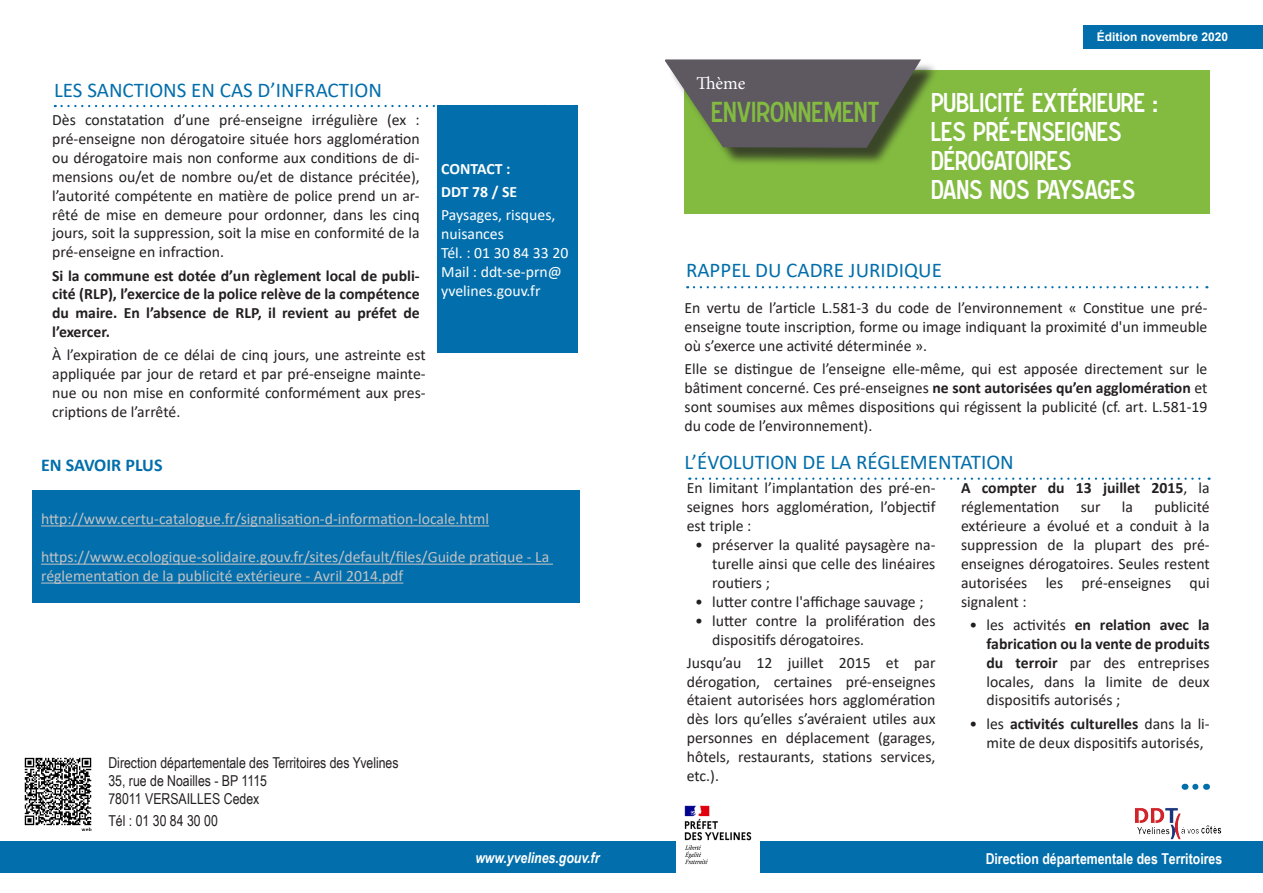
<style>
.page{position:relative;width:1263px;height:893px;background:#fff}
.page>*{position:absolute;margin:0;border:0;box-sizing:border-box;transform-origin:0 0}
.t1{font:25.5px "Caracteres L2";color:#82bb40}
.t2{font:24px/28.8px "Caracteres L2";color:#fff}
.t3{font:21px "Calibri";color:#026eab}
.t4{font:700 18px "Calibri";color:#026eab}
.t5{font:18px "Minion Pro";color:#fff}
.t6{font:15.75px/18.9px "Calibri";color:#231f20;text-align:justify}
.t7{font:15.75px/18.9px "Calibri";color:#c1c2c4}
.t8{font:700 15.75px/18.9px "Calibri";color:#231f20}
.t9{font:15.75px/18.9px "Calibri";color:#fff}
.t10{font:700 15.75px "Calibri";color:#fff}
.t11{font:15px "Arial Narrow";color:#231f20}
.t12{font:700 15px "Arial Narrow";color:#fff}
.t13{font:italic 700 15px "Arial Narrow";color:#fff}
.t14{font:700 12px "Arial";color:#fff}
.s1{font-weight:700}
.s2{font-weight:400}
</style>
<div class="page">
<div style="left:633px;top:841px;width:630px;height:32px;background:#026eab"></div>
<div style="left:684px;top:70px;width:526px;height:143px;background:#82bb40"></div>
<div style="left:668px;top:62px;width:271px;height:104px;background:#231f20;opacity:.75"></div>
<svg style="left:665px;top:59px;width:257px;height:90px;background:#6a6c64"></svg>
<div style="left:0;top:841px;width:633px;height:32px;background:#026eab"></div>
<svg style="left:62px;top:105px;width:373px;height:2px"></svg>
<div style="left:437px;top:105px;width:140px;height:247px;background:#026eab"></div>
<svg style="left:694px;top:286px;width:513px;height:2px"></svg>
<img style="left:1135px;top:783px;width:87px;height:57px">
<img style="left:24px;top:757px;width:68px;height:73px">
<div style="left:1083px;top:25px;width:180px;height:24px;background:#026eab"></div>
<svg style="left:696px;top:478px;width:513px;height:2px"></svg>
<div style="left:33px;top:490px;width:547px;height:113px;background:#026eab"></div>
<hr style="left:41px;top:525px;width:448px;height:1px;background:#c1c2c4">
<hr style="left:41px;top:564px;width:512px;height:1px;background:#c1c2c4">
<hr style="left:41px;top:582px;width:362px;height:2px;background:#c1c2c4">
<img style="left:676px;top:805px;width:83px;height:68px">
<p class="t3" style="left:54px;top:75px;width:329px">LES SANCTIONS EN CAS D’INFRACTION</p>
<p class="t6" style="left:52px;top:110px;width:369px">Dès constatation d’une pré-enseigne irrégulière (ex : pré-enseigne non dérogatoire située hors agglomération ou dérogatoire mais non conforme aux conditions de di&shy;mensions ou/et de nombre ou/et de distance précitée), l’autorité compétente en matière de police prend un ar&shy;rêté de mise en demeure pour ordonner, dans les cinq jours, soit la suppression, soit la mise en conformité de la pré-enseigne en infraction.</p>
<p class="t8" style="left:52px;top:266px;width:369px;text-align:justify">Si la commune est dotée d’un règlement local de publi&shy;cité (RLP), l’exercice de la police relève de la compétence du maire. En l’absence de RLP, il revient au préfet de l’exercer.</p>
<p class="t6" style="left:52px;top:345px;width:375px">À l’expiration de ce délai de cinq jours, une astreinte est appliquée par jour de retard et par pré-enseigne mainte&shy;nue ou non mise en conformité conformément aux pres&shy;criptions de l’arrêté.</p>
<p class="t14" style="left:1097px;top:28px;width:133px">Édition novembre 2020</p>
<p class="t5" style="left:696px;top:71px;width:51px">Thème</p>
<p class="t1" style="left:711px;top:96px;width:170px">ENVIRONNEMENT</p>
<p class="t2" style="left:931px;top:88px;width:229px">PUBLICITÉ EXTÉRIEURE :</p>
<p class="t2" style="left:931px;top:117px;width:205px">LES PRÉ-ENSEIGNES<br>DÉROGATOIRES<br>DANS NOS PAYSAGES</p>
<p class="t10" style="left:441px;top:157px;width:71px">CONTACT :</p>
<p class="t10" style="left:441px;top:180px;width:77px">DDT 78 / SE</p>
<p class="t9" style="left:441px;top:205px;width:116px">Paysages, risques, nuisances</p>
<p class="t9" style="left:441px;top:243px;width:129px">Tél. : 01 30 84 33 20</p>
<p class="t9" style="left:441px;top:262px;width:122px">Mail : ddt-se-prn@ yvelines.gouv.fr</p>
<p class="t3" style="left:686px;top:256px;width:257px">RAPPEL DU CADRE JURIDIQUE</p>
<p class="t6" style="left:684px;top:298px;width:524px">En vertu de l’article L.581-3 du code de l’environnement « Constitue une pré&shy;enseigne toute inscription, forme ou image indiquant la proximité d'un immeuble où s’exerce une activité déterminée ».</p>
<p class="t6" style="left:684px;top:359px;width:524px">Elle se distingue de l’enseigne elle-même, qui est apposée directement sur le bâtiment concerné. Ces pré-enseignes <span class="s1">ne sont autorisées qu’en agglomération</span> et sont soumises aux mêmes dispositions qui régissent la publicité (cf. art. L.581-19 du code de l’environnement).</p>
<p class="t4" style="left:41px;top:452px;width:123px">EN SAVOIR PLUS</p>
<p class="t7" style="left:41px;top:509px;width:450px">http://www.certu-catalogue.fr/signalisation-d-information-locale.html</p>
<p class="t7" style="left:41px;top:547px;width:510px">https://www.ecologique-solidaire.gouv.fr/sites/default/files/Guide pratique - La réglementation de la publicité extérieure - Avril 2014.pdf</p>
<p class="t11" style="left:108px;top:752px;width:292px">Direction départementale des Territoires des Yvelines</p>
<p class="t11" style="left:108px;top:770px;width:160px">35, rue de Noailles - BP 1115</p>
<p class="t11" style="left:108px;top:788px;width:152px">78011 VERSAILLES Cedex</p>
<p class="t11" style="left:108px;top:809px;width:111px">Tél : 01 30 84 30 00</p>
<p class="t13" style="left:475px;top:846px;width:126px">www.yvelines.gouv.fr</p>
<p class="t3" style="left:685px;top:447px;width:331px">L’ÉVOLUTION DE LA RÉGLEMENTATION</p>
<p class="t6" style="left:687px;top:478px;width:250px">En limitant l’implantation des pré-en&shy;seignes hors agglomération, l’objectif est triple :</p>
<p class="t6" style="left:712px;top:535px;width:225px;text-indent:-17px">• préserver la qualité paysagère na&shy;turelle ainsi que celle des linéaires routiers ;</p>
<p class="t6" style="left:695px;top:592px;width:230px">• lutter contre l'affichage sauvage ;</p>
<p class="t6" style="left:712px;top:610px;width:225px;text-indent:-17px">• lutter contre la prolifération des dispositifs dérogatoires.</p>
<p class="t6" style="left:687px;top:653px;width:250px">Jusqu’au 12 juillet 2015 et par dérogation, certaines pré-enseignes étaient autorisées hors agglomération dès lors qu’elles s’avéraient utiles aux personnes en déplacement (garages, hôtels, restaurants, stations services, etc.).</p>
<p class="t8" style="left:961px;top:478px;width:250px">A compter du 13 juillet 2015<span class="s2">, la réglementation</span></p>
<p class="t6" style="left:961px;top:497px;width:250px;text-indent:193px">publicité extérieure a évolué et a conduit à la suppression de la plupart des pré&shy;enseignes dérogatoires. Seules restent autorisées les pré-enseignes qui signalent :</p>
<p class="t6" style="left:986px;top:615px;width:225px;text-indent:-17px">• les activités <span class="s1">en relation avec la fabrication ou la vente de produits du terroir</span> par des entreprises locales, dans la limite de deux dispositifs autorisés ;</p>
<p class="t6" style="left:986px;top:714px;width:225px;text-indent:-17px">• les <span class="s1">activités culturelles</span> dans la li&shy;mite de deux dispositifs autorisés,</p>
<p class="t6" style="left:1081px;top:497px;width:21px">sur</p>
<p class="t6" style="left:1122px;top:497px;width:13px">la</p>
<p class="t12" style="left:986px;top:848px;width:238px">Direction départementale des Territoires</p>
</div>
